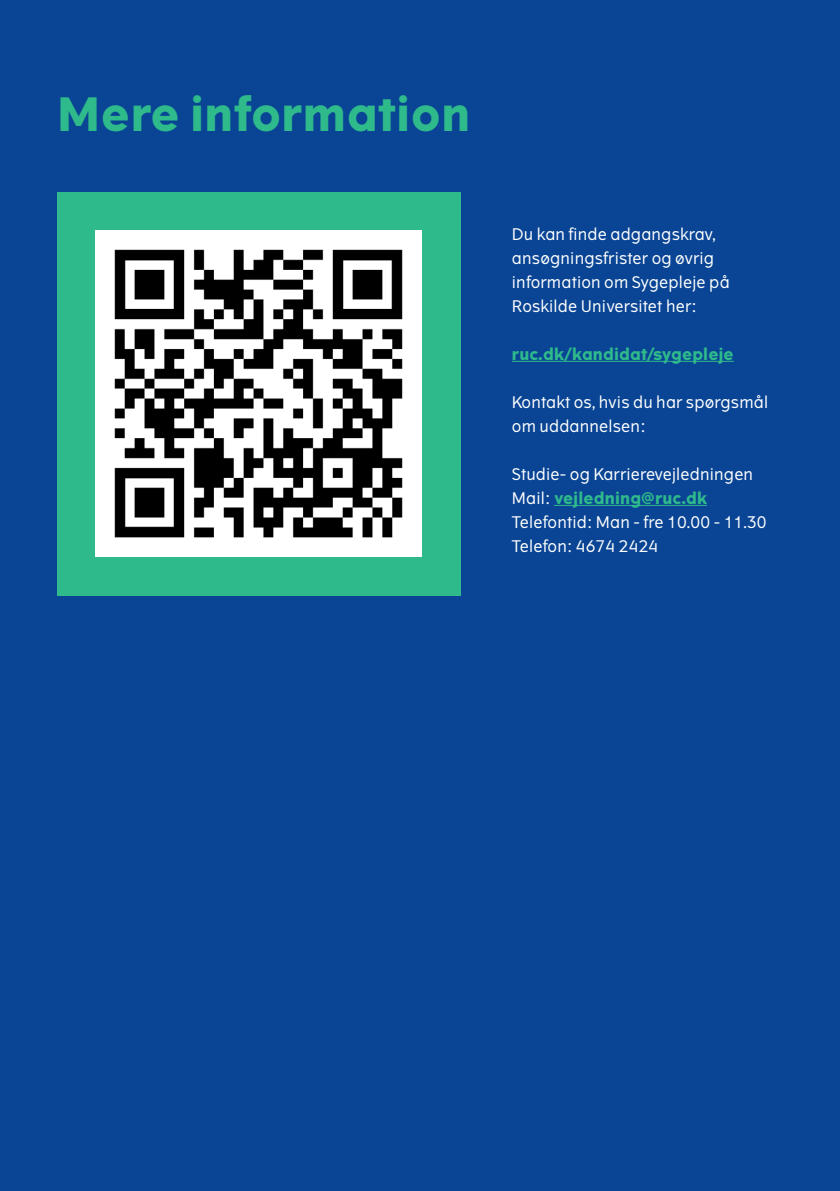
<style>
.page{position:relative;width:840px;height:1191px;background:#fff}
.page>*{position:absolute;margin:0;border:0;box-sizing:border-box;transform-origin:0 0}
.Heading_2_-_Bold_16{font:700 46px "The Wave";letter-spacing:.01em;color:#2fba8c}
.Brødtekst_Regular_8{font:16px/24px "The Wave";letter-spacing:.01em;color:#fff}
.Brødtekst_Regular_8-2{font:700 16px "The Wave";letter-spacing:.01em;color:#2fba8c}
.s1{font-weight:700;color:#2fba8c}
</style>
<div class="page">
<div style="left:0;top:0;width:839px;height:1191px;background:#094594"></div>
<hr style="left:511px;top:361px;width:222px;height:1px;background:#2fba8c">
<hr style="left:553px;top:505px;width:153px;height:1px;background:#2fba8c">
<div style="left:57px;top:192px;width:403px;height:403px;background:#2fba8c"></div>
<img style="left:96px;top:231px;width:325px;height:325px">
<p class="Heading_2_-_Bold_16" style="left:57px;top:85px;width:415px">Mere information</p>
<p class="Brødtekst_Regular_8" style="left:511px;top:222px;width:219px">Du kan finde adgangskrav, ansøgningsfrister og øvrig information om Sygepleje på<br>Roskilde Universitet her:</p>
<p class="Brødtekst_Regular_8-2" style="left:511px;top:344px;width:223px">ruc.dk/kandidat/sygepleje</p>
<p class="Brødtekst_Regular_8" style="left:511px;top:390px;width:258px">Kontakt os, hvis du har spørgsmål om uddannelsen:</p>
<p class="Brødtekst_Regular_8" style="left:511px;top:462px;width:256px">Studie- og Karrierevejledningen<br>Mail: <span class="s1">vejledning@ruc.dk<br></span>Telefontid: Man - fre 10.00 - 11.30<br>Telefon: 4674 2424</p>
</div>
